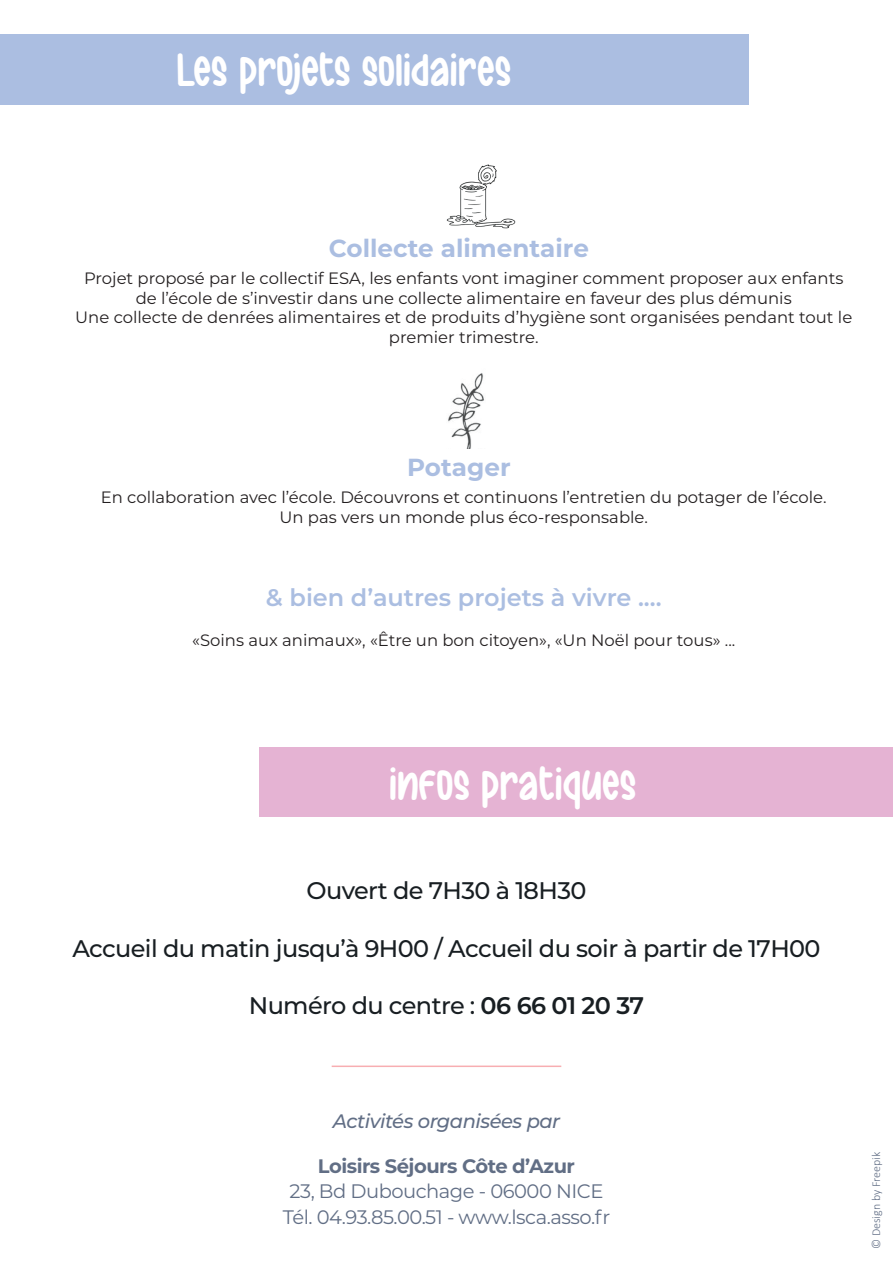
<style>
.page{position:relative;width:893px;height:1263px;background:#fff}
.page>*{position:absolute;margin:0;border:0;box-sizing:border-box;transform-origin:0 0}
.t1{font:46.5px "Dashing Unicorn";color:#fff}
.t2{font:700 24.6px "Montserrat";color:#abbee1}
.t3{font:500 24px "Montserrat";letter-spacing:-.025em;color:#181e22}
.t4{font:600 24px "Montserrat";color:#abbee1}
.t5{font:19.5px/25.5px "Montserrat";letter-spacing:-.025em;color:#616e85;text-align:center}
.t6{font:700 19.5px "Montserrat";letter-spacing:-.025em;color:#616e85}
.t7{font:italic 500 19.5px "Montserrat";letter-spacing:-.025em;color:#616e85}
.t8{font:16.5px/19.8px "Montserrat";color:#231f20;text-align:center}
.t9{font:300 12px "Calibri";color:#616e85}
.s1{font-weight:600}
</style>
<div class="page">
<div style="left:0;top:34px;width:749px;height:71px;background:#abbee1"></div>
<div style="left:463px;top:235px;width:9px;height:9px;border:4px solid #fff;border-radius:50%"></div>
<div style="left:555px;top:235px;width:9px;height:9px;border:4px solid #fff;border-radius:50%"></div>
<svg style="left:469px;top:237px;width:95px;height:7px"></svg>
<div style="left:259px;top:748px;width:634px;height:69px;background:#e5b3d3"></div>
<img style="left:446px;top:164px;width:70px;height:65px">
<img style="left:448px;top:373px;width:36px;height:76px">
<hr style="left:332px;top:1065px;width:229px;height:2px;background:#f8aeb2">
<h1 class="t1" style="left:177px;top:47px;width:336px">Les projets solidaires</h1>
<h2 class="t2" style="left:329px;top:230px;width:261px">Collecte alimentaire</h2>
<p class="t8" style="left:75px;top:268px;width:778px">Projet proposé par le collectif ESA, les enfants vont imaginer comment proposer aux enfants de l’école de s’investir dans une collecte alimentaire en faveur des plus démunis<br>Une collecte de denrées alimentaires et de produits d’hygiène sont organisées pendant tout le premier trimestre.</p>
<h2 class="t2" style="left:407px;top:449px;width:105px">Potager</h2>
<p class="t8" style="left:101px;top:487px;width:727px">En collaboration avec l’école. Découvrons et continuons l’entretien du potager de l’école.<br>Un pas vers un monde plus éco-responsable.</p>
<h3 class="t4" style="left:266px;top:581px;width:397px">&amp; bien d’autres projets à vivre ....</h3>
<p class="t8" style="left:192px;top:629px;width:545px">«Soins aux animaux», «Être un bon citoyen», «Un Noël pour tous» ...</p>
<h1 class="t1" style="left:389px;top:760px;width:249px">infos pratiques</h1>
<h3 class="t3" style="left:306px;top:874px;width:282px">Ouvert de 7H30 à 18H30</h3>
<h3 class="t3" style="left:72px;top:931px;width:750px">Accueil du matin jusqu’à 9H00 / Accueil du soir à partir de 17H00</h3>
<h3 class="t3" style="left:249px;top:989px;width:397px">Numéro du centre : <span class="s1">06 66 01 20 37</span></h3>
<p class="t7" style="left:333px;top:1107px;width:229px">Activités organisées par</p>
<p class="t6" style="left:318px;top:1152px;width:259px">Loisirs Séjours Côte d’Azur</p>
<p class="t5" style="left:283px;top:1178px;width:329px">23, Bd Dubouchage - 06000 NICE<br>Tél. 04.93.85.00.51 - www.lsca.asso.fr</p>
<p class="t9" style="left:869px;top:1249px;width:99px;rotate:-90deg">© Design by Freepik</p>
</div>
